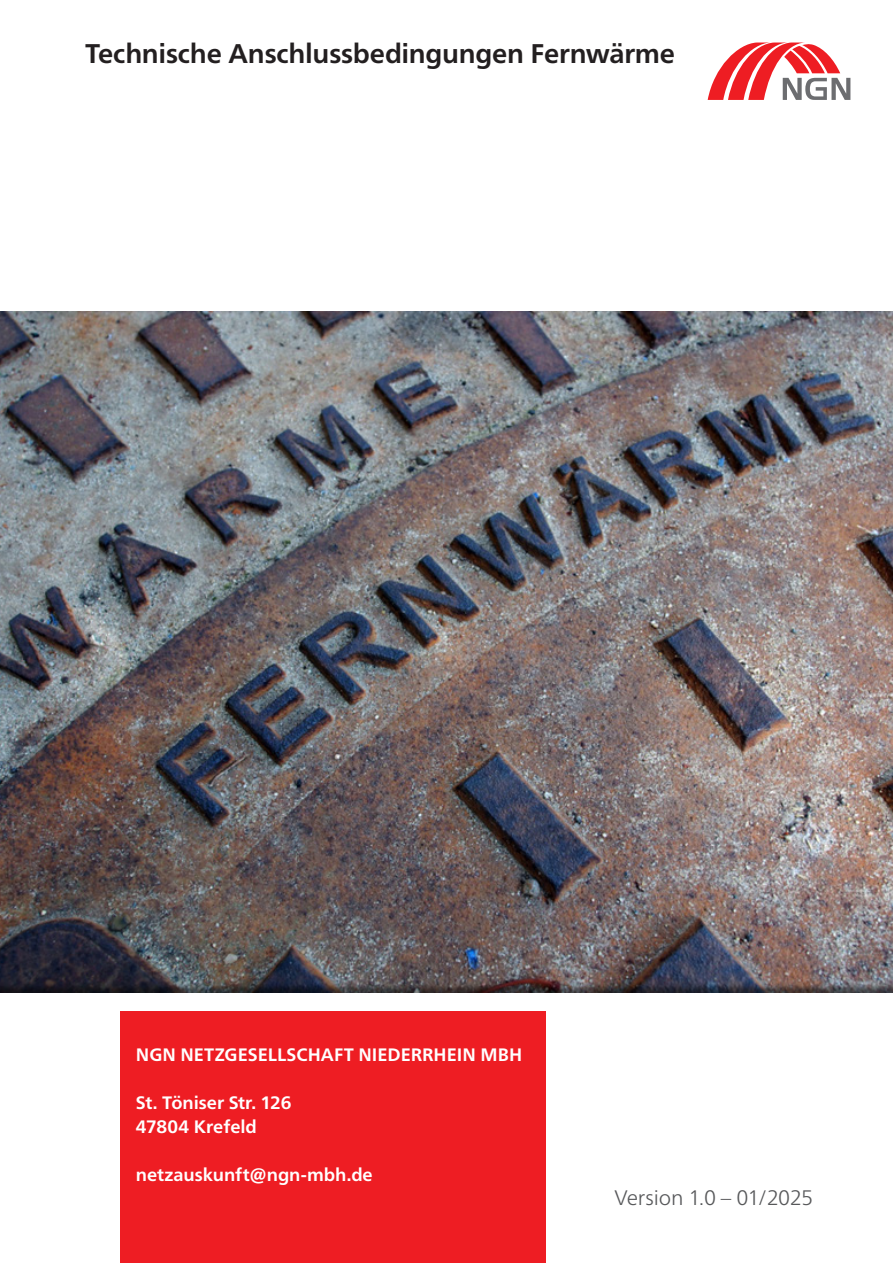
<style>
.page{position:relative;width:893px;height:1263px;background:#fff}
.page>*{position:absolute;margin:0;border:0;box-sizing:border-box;transform-origin:0 0}
.t1{font:700 27px "Frutiger Neue LT Pro";letter-spacing:-.01em;color:#231f20}
.t2{font:300 21px "Frutiger Neue LT Pro";letter-spacing:-.015em;color:#57585a}
.t3{font:700 18px/24px "Frutiger Neue LT Pro";color:#fff}
</style>
<div class="page">
<svg style="left:708px;top:43px;width:142px;height:57px"></svg>
<div style="left:120px;top:1011px;width:425px;height:252px;background:#ee1d23"></div>
<img style="left:0;top:311px;width:893px;height:681px">
<h1 class="t1" style="left:85px;top:38px;width:592px">Technische Anschlussbedingungen Fernwärme</h1>
<p class="t3" style="left:136px;top:1042px;width:388px">NGN NETZGESELLSCHAFT NIEDERRHEIN MBH</p>
<p class="t3" style="left:136px;top:1090px;width:157px">St. Töniser Str. 126<br>47804 Krefeld</p>
<p class="t3" style="left:136px;top:1162px;width:238px">netzauskunft@ngn-mbh.de</p>
<p class="t2" style="left:614px;top:1185px;width:200px">Version 1.0 – 01/2025</p>
</div>
